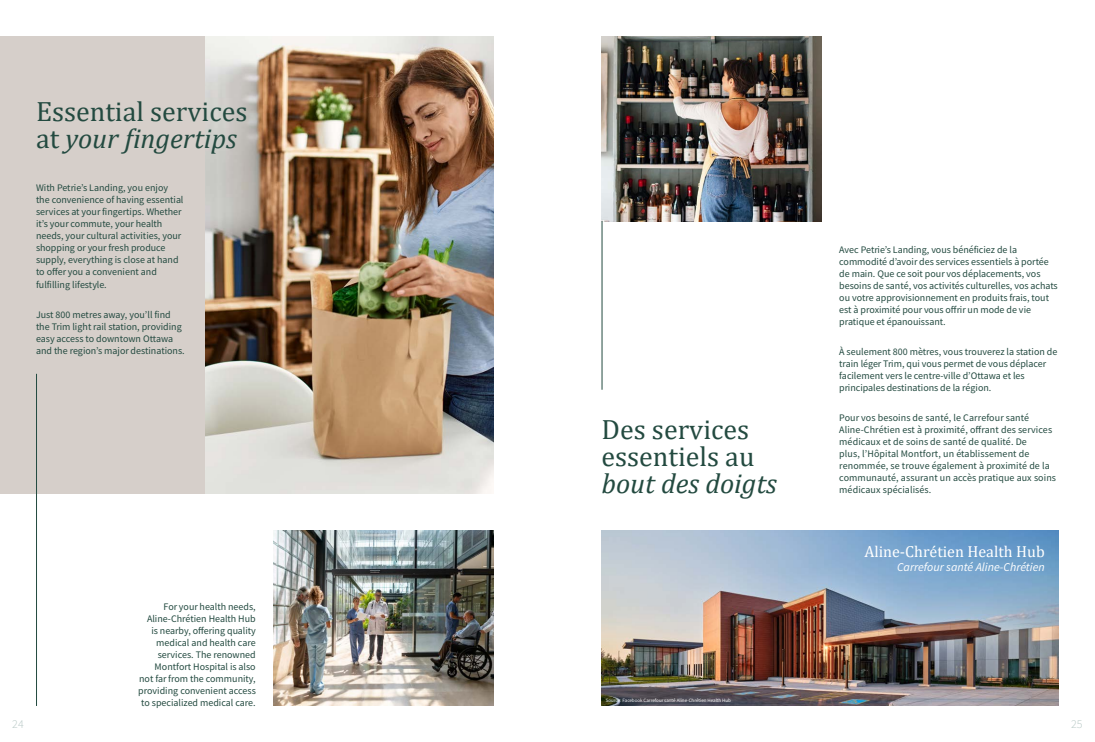
<style>
.page{position:relative;width:1095px;height:742px;background:#fff}
.page>*{position:absolute;margin:0;border:0;box-sizing:border-box;transform-origin:0 0}
.Gros_titres_-_Cambria{font:28px/27px "Cambria";color:#234a40}
.t1{font:16px "Cambria";color:#fff}
.t2{font:italic 12px "Source Sans Variable";color:#fff}
.t3{font:12px "Source Sans Variable";color:#b6c7c4}
.Texte_courant{font:10px/12px "Source Sans Variable";color:#234a40}
.Texte_courant-2{font:5px "Source Sans Variable";color:#fff}
.s1{font-style:italic}
</style>
<div class="page">
<div style="left:0;top:36px;width:205px;height:457px;background:#d6cfca"></div>
<img style="left:205px;top:36px;width:288px;height:457px">
<img style="left:601px;top:36px;width:220px;height:185px">
<img style="left:274px;top:530px;width:219px;height:176px">
<img style="left:601px;top:530px;width:457px;height:176px">
<hr style="left:601px;top:221px;width:1px;height:169px;background:#234a40">
<hr style="left:36px;top:374px;width:1px;height:332px;background:#234a40">
<p class="Gros_titres_-_Cambria" style="left:36px;top:98px;width:213px">Essential services at <span class="s1">your fingertips</span></p>
<p class="Texte_courant" style="left:36px;top:182px;width:149px">With Petrie’s Landing, you enjoy the convenience of having essential services at your fingertips. Whether it’s your commute, your health needs, your cultural activities, your shopping or your fresh produce supply, everything is close at hand to offer you a convenient and fulfilling lifestyle.</p>
<p class="Texte_courant" style="left:36px;top:308px;width:150px">Just 800 metres away, you’ll find the Trim light rail station, providing easy access to downtown Ottawa and the region’s major destinations.</p>
<p class="Texte_courant" style="left:138px;top:600px;width:119px;text-align:right">For your health needs,<br>Aline-Chrétien Health Hub is nearby, offering quality medical and health care services. The renowned<br>Montfort Hospital is also not far from the community, providing convenient access to specialized medical care.</p>
<p class="Gros_titres_-_Cambria" style="left:601px;top:415px;width:177px">Des services essentiels au <span class="s1">bout des doigts</span></p>
<p class="Texte_courant-2" style="left:606px;top:697px;width:127px">Source: Facebook Carrefour santé Aline-Chrétien Health Hub</p>
<p class="Texte_courant" style="left:839px;top:244px;width:220px">Avec Petrie’s Landing, vous bénéficiez de la commodité d’avoir des services essentiels à portée de main. Que ce soit pour vos déplacements, vos besoins de santé, vos activités culturelles, vos achats ou votre approvisionnement en produits frais, tout est à proximité pour vous offrir un mode de vie pratique et épanouissant.</p>
<p class="Texte_courant" style="left:839px;top:346px;width:219px">À seulement 800 mètres, vous trouverez la station de train léger Trim, qui vous permet de vous déplacer facilement vers le centre-ville d’Ottawa et les principales destinations de la région.</p>
<p class="Texte_courant" style="left:839px;top:412px;width:218px">Pour vos besoins de santé, le Carrefour santé Aline-Chrétien est à proximité, offrant des services médicaux et de soins de santé de qualité. De<br>plus, l’Hôpital Montfort, un établissement de renommée, se trouve également à proximité de la communauté, assurant un accès pratique aux soins médicaux spécialisés.</p>
<p class="t1" style="left:864px;top:542px;width:182px">Aline-Chrétien Health Hub</p>
<p class="t2" style="left:897px;top:560px;width:149px">Carrefour santé Aline-Chrétien</p>
<p class="t3" style="left:12px;top:717px;width:13px">24</p>
<p class="t3" style="left:1071px;top:717px;width:13px">25</p>
</div>
